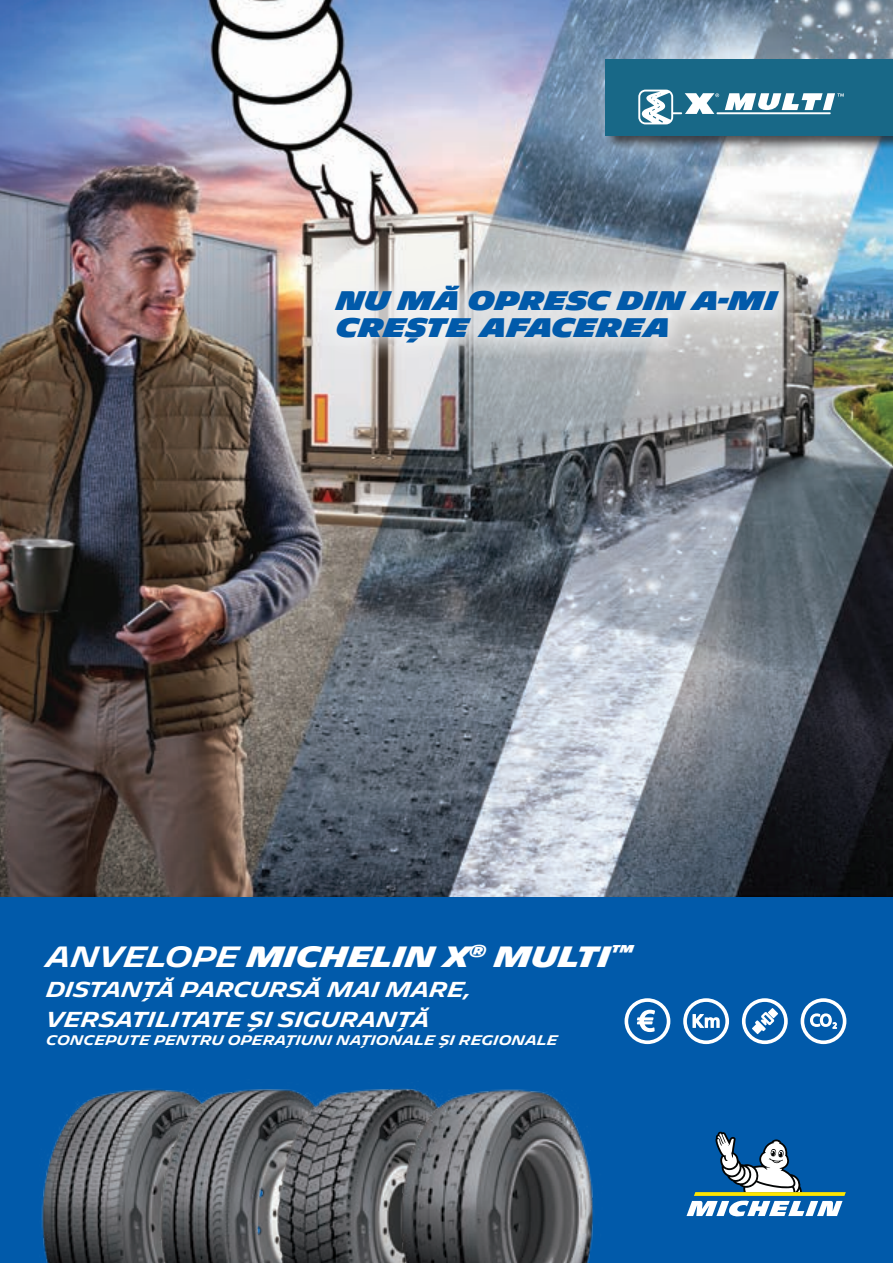
<style>
.page{position:relative;width:893px;height:1263px;background:#fff}
.page>*{position:absolute;margin:0;border:0;box-sizing:border-box;transform-origin:0 0}
.t1{font:700 28.5px "Michelin";letter-spacing:-.01em;color:#fff}
.t2{font:900 26.1px/27px "Michelin";color:#015aaa}
.t3{font:600 21px "Michelin";letter-spacing:-.01em;color:#fff}
.t4{font:600 13.5px "Michelin";color:#fff}
.s1{font-weight:600}
</style>
<div class="page">
<img style="left:0;top:0;width:893px;height:897px">
<div style="left:312px;top:262px;width:490px;height:104px;background:#f1f1f2;opacity:.75"></div>
<div style="left:0;top:897px;width:893px;height:366px;background:#015aaa"></div>
<img style="left:41px;top:1090px;width:103px;height:173px">
<img style="left:144px;top:1089px;width:120px;height:174px">
<img style="left:264px;top:1089px;width:124px;height:174px">
<img style="left:388px;top:1088px;width:205px;height:175px">
<svg style="left:742px;top:998px;width:46px;height:46px"></svg>
<svg style="left:683px;top:998px;width:46px;height:46px"></svg>
<svg style="left:625px;top:998px;width:45px;height:46px"></svg>
<svg style="left:801px;top:998px;width:45px;height:46px"></svg>
<svg style="left:686px;top:1132px;width:160px;height:84px"></svg>
<div style="left:604px;top:57px;width:289px;height:93px;background:#231f20;opacity:.75"></div>
<div style="left:606px;top:60px;width:287px;height:76px;background:#186887"></div>
<svg style="left:638px;top:89px;width:206px;height:36px"></svg>
<p class="t2" style="left:336px;top:287px;width:443px">NU MĂ OPRESC DIN A-MI<br>CREșTE AFACEREA</p>
<p class="t1" style="left:47px;top:940px;width:589px"><span class="s1">ANVELOPE</span> MICHELIN X<sup>®</sup> MULTI<sup>™</sup></p>
<p class="t3" style="left:47px;top:977px;width:427px">DISTANȚĂ PARCURSĂ MAI MARE,</p>
<p class="t3" style="left:47px;top:1007px;width:385px">VERSATILITATE ȘI SIGURANȚĂ</p>
<p class="t4" style="left:47px;top:1032px;width:513px">CONCEPUTE PENTRU OPERAȚIUNI NAȚIONALE ȘI REGIONALE</p>
</div>
